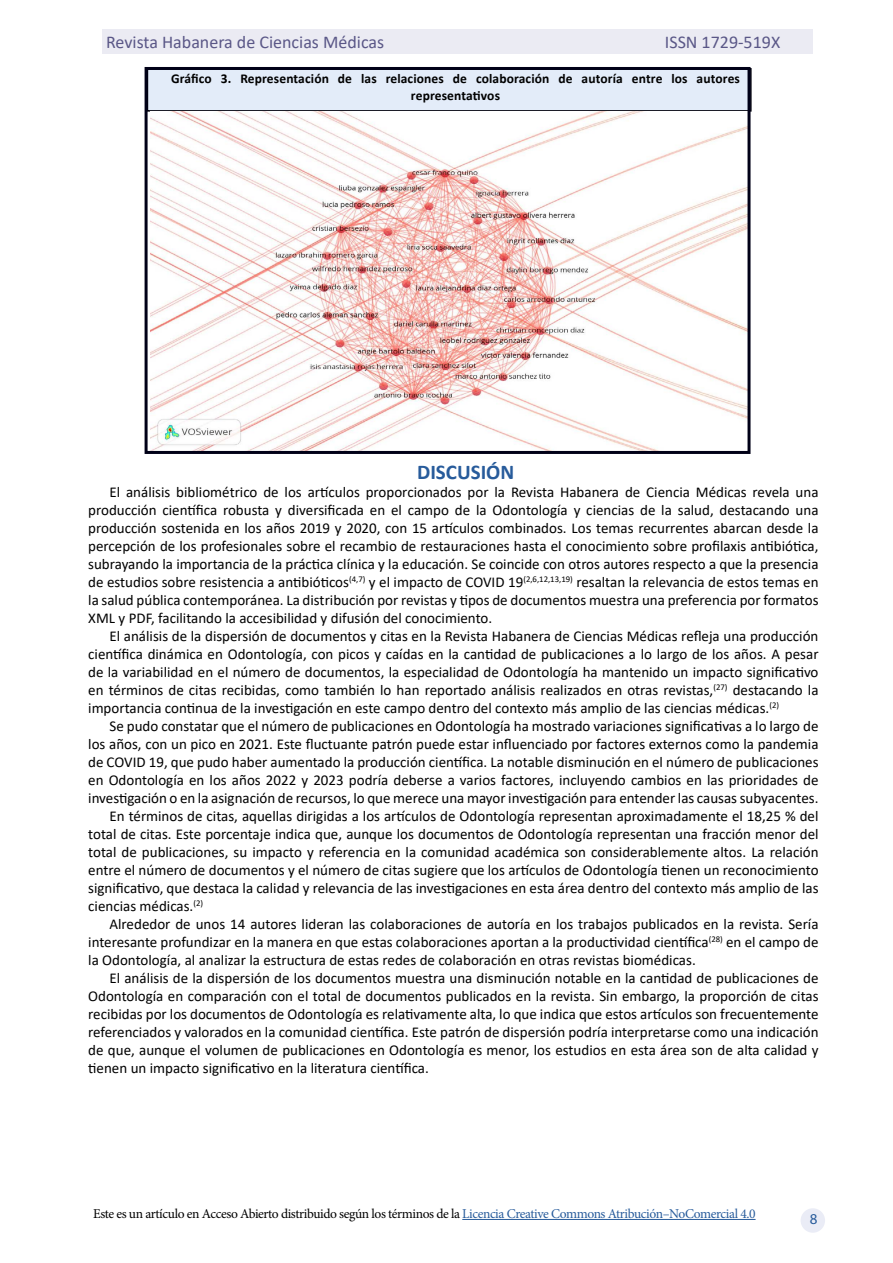
<style>
.page{position:relative;width:893px;height:1263px;background:#fff}
.page>*{position:absolute;margin:0;border:0;box-sizing:border-box;transform-origin:0 0}
.t1{font:700 21px "Calibri";color:#275b9b}
.t2{font:18px "Calibri";color:#5a5787}
.t3{font:15px/18px "Calibri";color:#000;text-align:justify}
.t4{font:15px "Myriad Pro";color:#275b9b}
.t5{font:13.5px "Minion Pro";letter-spacing:-.03em;color:#000}
.t6{font:700 13.5px/16.2px "Calibri";letter-spacing:.01em;color:#000;text-align:center}
.s1{color:#275b9b}
</style>
<div class="page">
<div style="left:102px;top:30px;width:711px;height:24px;background:#ebebf3"></div>
<hr style="left:462px;top:1219px;width:294px;height:1px;background:#275b9b">
<div style="left:801px;top:1208px;width:24px;height:25px;background:#eaecf6;border-radius:50%"></div>
<div style="left:147px;top:68px;width:605px;height:44px;background:#e3ecf9;border:2px solid #00000b"></div>
<img style="left:151px;top:112px;width:595px;height:338px">
<div style="left:145px;top:67px;width:605px;height:387px;border:3px solid #000017"></div>
<p class="t2" style="left:106px;top:29px;width:280px">Revista Habanera de Ciencias Médicas</p>
<p class="t2" style="left:665px;top:29px;width:117px">ISSN 1729-519X</p>
<p class="t6" style="left:171px;top:71px;width:570px">Gráfico 3. Representación de las relaciones de colaboración de autoría entre los autores representativos</p>
<h1 class="t1" style="left:417px;top:457px;width:99px">DISCUSIÓN</h1>
<p class="t3" style="left:88px;top:483px;width:732px;text-indent:21px">El análisis bibliométrico de los artículos proporcionados por la Revista Habanera de Ciencia Médicas revela una producción científica robusta y diversificada en el campo de la Odontología y ciencias de la salud, destacando una producción sostenida en los años 2019 y 2020, con 15 artículos combinados. Los temas recurrentes abarcan desde la percepción de los profesionales sobre el recambio de restauraciones hasta el conocimiento sobre profilaxis antibiótica, subrayando la importancia de la práctica clínica y la educación. Se coincide con otros autores respecto a que la presencia de estudios sobre resistencia a antibióticos<sup>(4,7)</sup> y el impacto de COVID 19<sup>(2,6,12,13,19)</sup> resaltan la relevancia de estos temas en la salud pública contemporánea. La distribución por revistas y tipos de documentos muestra una preferencia por formatos XML y PDF, facilitando la accesibilidad y difusión del conocimiento.</p>
<p class="t3" style="left:88px;top:627px;width:732px;text-indent:21px">El análisis de la dispersión de documentos y citas en la Revista Habanera de Ciencias Médicas refleja una producción científica dinámica en Odontología, con picos y caídas en la cantidad de publicaciones a lo largo de los años. A pesar de la variabilidad en el número de documentos, la especialidad de Odontología ha mantenido un impacto significativo en términos de citas recibidas, como también lo han reportado análisis realizados en otras revistas,<sup>(27)</sup> destacando la importancia continua de la investigación en este campo dentro del contexto más amplio de las ciencias médicas.<sup>(2)</sup></p>
<p class="t3" style="left:109px;top:717px;width:711px">Se pudo constatar que el número de publicaciones en Odontología ha mostrado variaciones significativas a lo largo de</p>
<p class="t3" style="left:88px;top:735px;width:732px">los años, con un pico en 2021. Este fluctuante patrón puede estar influenciado por factores externos como la pandemia</p>
<p class="t3" style="left:88px;top:753px;width:732px">de COVID 19, que pudo haber aumentado la producción científica. La notable disminución en el número de publicaciones</p>
<p class="t3" style="left:88px;top:771px;width:732px">en Odontología en los años 2022 y 2023 podría deberse a varios factores, incluyendo cambios en las prioridades de</p>
<p class="t3" style="left:88px;top:789px;width:732px">investigación o en la asignación de recursos, lo que merece una mayor investigación para entender las causas subyacentes.</p>
<p class="t3" style="left:109px;top:807px;width:711px">En términos de citas, aquellas dirigidas a los artículos de Odontología representan aproximadamente el 18,25 % del</p>
<p class="t3" style="left:88px;top:825px;width:732px">total de citas. Este porcentaje indica que, aunque los documentos de Odontología representan una fracción menor del</p>
<p class="t3" style="left:88px;top:843px;width:732px">total de publicaciones, su impacto y referencia en la comunidad académica son considerablemente altos. La relación</p>
<p class="t3" style="left:88px;top:861px;width:732px">entre el número de documentos y el número de citas sugiere que los artículos de Odontología tienen un reconocimiento</p>
<p class="t3" style="left:88px;top:879px;width:732px">significativo, que destaca la calidad y relevancia de las investigaciones en esta área dentro del contexto más amplio de las</p>
<p class="t3" style="left:88px;top:897px;width:116px">ciencias médicas.<sup>(2)</sup></p>
<p class="t3" style="left:109px;top:915px;width:711px">Alrededor de unos 14 autores lideran las colaboraciones de autoría en los trabajos publicados en la revista. Sería</p>
<p class="t3" style="left:88px;top:933px;width:732px">interesante profundizar en la manera en que estas colaboraciones aportan a la productividad científica<sup>(28)</sup> en el campo de</p>
<p class="t3" style="left:88px;top:951px;width:609px">la Odontología, al analizar la estructura de estas redes de colaboración en otras revistas biomédicas.</p>
<p class="t3" style="left:109px;top:969px;width:711px">El análisis de la dispersión de los documentos muestra una disminución notable en la cantidad de publicaciones de</p>
<p class="t3" style="left:88px;top:987px;width:732px">Odontología en comparación con el total de documentos publicados en la revista. Sin embargo, la proporción de citas</p>
<p class="t3" style="left:88px;top:1005px;width:732px">recibidas por los documentos de Odontología es relativamente alta, lo que indica que estos artículos son frecuentemente</p>
<p class="t3" style="left:88px;top:1023px;width:732px">referenciados y valorados en la comunidad científica. Este patrón de dispersión podría interpretarse como una indicación</p>
<p class="t3" style="left:88px;top:1041px;width:732px">de que, aunque el volumen de publicaciones en Odontología es menor, los estudios en esta área son de alta calidad y</p>
<p class="t3" style="left:88px;top:1059px;width:342px">tienen un impacto significativo en la literatura científica.</p>
<p class="t5" style="left:93px;top:1205px;width:664px">Este es un artículo en Acceso Abierto distribuido según los términos de la <span class="s1">Licencia Creative Commons Atribución–NoComercial 4.0</span></p>
<p class="t4" style="left:810px;top:1210px;width:9px">8</p>
</div>
